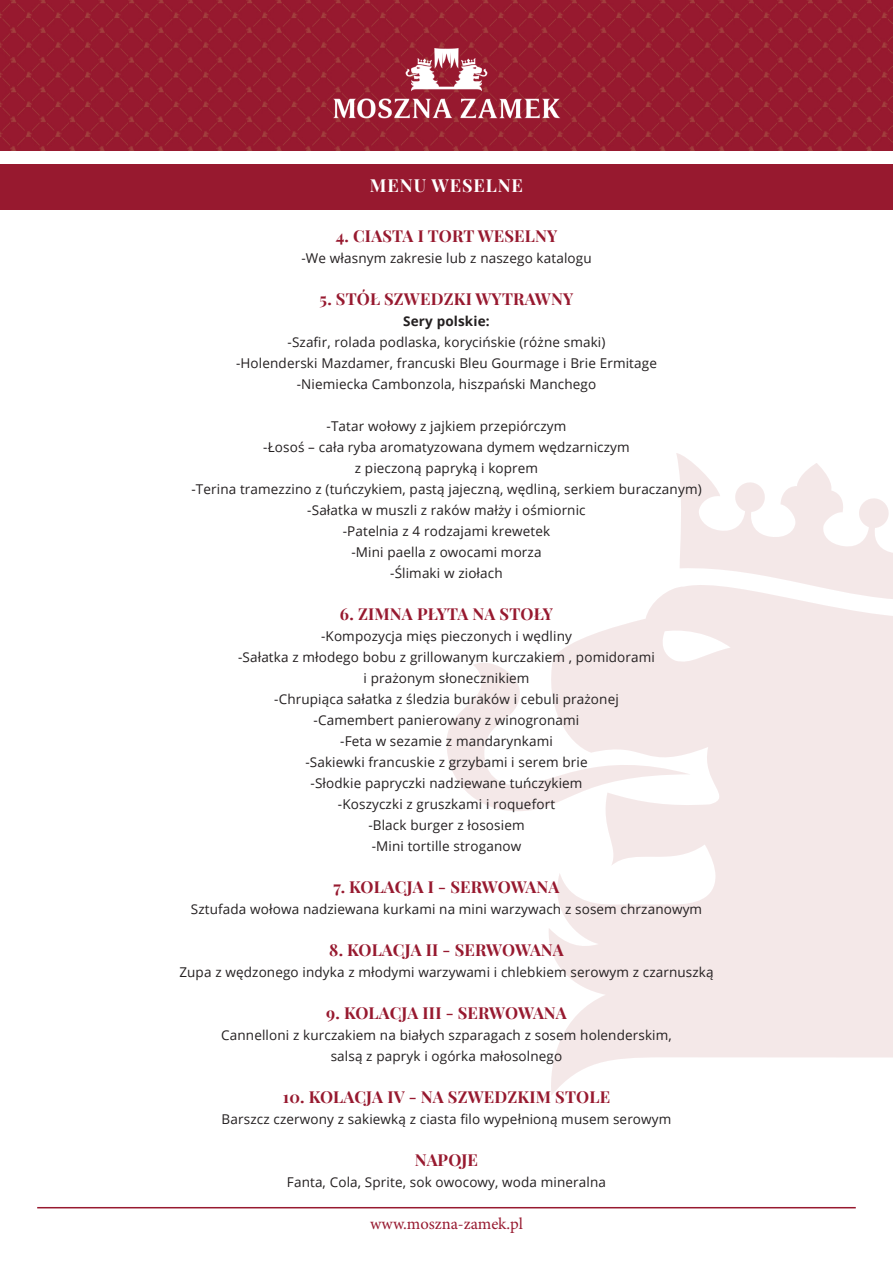
<style>
.page{position:relative;width:893px;height:1263px;background:#fff}
.page>*{position:absolute;margin:0;border:0;box-sizing:border-box;transform-origin:0 0}
.t1{font:700 18px "Playfair Display";letter-spacing:.05em;color:#fff}
.t2{font:700 16.5px "Playfair Display";letter-spacing:.01em;color:#97192f}
.t3{font:16.5px "Minion Pro";color:#97192f}
.t4{font:13.5px "Open Sans";letter-spacing:.01em;color:#231f20}
.t5{font:700 13.5px "Open Sans";letter-spacing:.01em;color:#231f20}
</style>
<div class="page">
<img style="left:0;top:0;width:893px;height:151px">
<img style="left:303px;top:32px;width:287px;height:102px">
<hr style="left:37px;top:1207px;width:819px;height:1px;background:#97192f">
<div style="left:0;top:164px;width:893px;height:46px;background:#97192f"></div>
<svg style="left:446px;top:453px;width:447px;height:642px;fill:#f4e8e8"></svg>
<p class="t1" style="left:370px;top:174px;width:155px">MENU WESELNE</p>
<p class="t2" style="left:336px;top:225px;width:223px">4. CIASTA I TORT WESELNY</p>
<p class="t4" style="left:301px;top:249px;width:292px">-We własnym zakresie lub z naszego katalogu</p>
<p class="t2" style="left:320px;top:288px;width:255px">5. STÓŁ SZWEDZKI WYTRAWNY</p>
<p class="t5" style="left:403px;top:312px;width:88px">Sery polskie:</p>
<p class="t4" style="left:288px;top:333px;width:319px">-Szafir, rolada podlaska, korycińskie (różne smaki)</p>
<p class="t4" style="left:236px;top:354px;width:422px">-Holenderski Mazdamer, francuski Bleu Gourmage i Brie Ermitage</p>
<p class="t4" style="left:297px;top:375px;width:301px">-Niemiecka Cambonzola, hiszpański Manchego</p>
<p class="t4" style="left:327px;top:417px;width:241px">-Tatar wołowy z jajkiem przepiórczym</p>
<p class="t4" style="left:263px;top:438px;width:368px">-Łosoś – cała ryba aromatyzowana dymem wędzarniczym</p>
<p class="t4" style="left:355px;top:459px;width:185px">z pieczoną papryką i koprem</p>
<p class="t4" style="left:191px;top:480px;width:512px">-Terina tramezzino z (tuńczykiem, pastą jajeczną, wędliną, serkiem buraczanym)</p>
<p class="t4" style="left:307px;top:501px;width:280px">-Sałatka w muszli z raków małży i ośmiornic</p>
<p class="t4" style="left:343px;top:522px;width:209px">-Patelnia z 4 rodzajami krewetek</p>
<p class="t4" style="left:351px;top:543px;width:192px">-Mini paella z owocami morza</p>
<p class="t4" style="left:390px;top:564px;width:114px">-Ślimaki w ziołach</p>
<p class="t2" style="left:340px;top:603px;width:215px">6. ZIMNA PŁYTA NA STOŁY</p>
<p class="t4" style="left:321px;top:627px;width:252px">-Kompozycja mięs pieczonych i wędliny</p>
<p class="t4" style="left:238px;top:648px;width:418px">-Sałatka z młodego bobu z grillowanym kurczakiem , pomidorami</p>
<p class="t4" style="left:363px;top:669px;width:168px">i prażonym słonecznikiem</p>
<p class="t4" style="left:274px;top:690px;width:346px">-Chrupiąca sałatka z śledzia buraków i cebuli prażonej</p>
<p class="t4" style="left:314px;top:711px;width:267px">-Camembert panierowany z winogronami</p>
<p class="t4" style="left:340px;top:732px;width:214px">-Feta w sezamie z mandarynkami</p>
<p class="t4" style="left:305px;top:753px;width:284px">-Sakiewki francuskie z grzybami i serem brie</p>
<p class="t4" style="left:310px;top:774px;width:273px">-Słodkie papryczki nadziewane tuńczykiem</p>
<p class="t4" style="left:338px;top:795px;width:219px">-Koszyczki z gruszkami i roquefort</p>
<p class="t4" style="left:368px;top:816px;width:158px">-Black burger z łososiem</p>
<p class="t4" style="left:372px;top:837px;width:151px">-Mini tortille stroganow</p>
<p class="t2" style="left:334px;top:876px;width:227px">7. KOLACJA I - SERWOWANA</p>
<p class="t4" style="left:191px;top:900px;width:513px">Sztufada wołowa nadziewana kurkami na mini warzywach z sosem chrzanowym</p>
<p class="t2" style="left:329px;top:939px;width:236px">8. KOLACJA II - SERWOWANA</p>
<p class="t4" style="left:179px;top:963px;width:536px">Zupa z wędzonego indyka z młodymi warzywami i chlebkiem serowym z czarnuszką</p>
<p class="t2" style="left:326px;top:1002px;width:242px">9. KOLACJA III - SERWOWANA</p>
<p class="t4" style="left:221px;top:1026px;width:452px">Cannelloni z kurczakiem na białych szparagach z sosem holenderskim,</p>
<p class="t4" style="left:331px;top:1047px;width:233px">salsą z papryk i ogórka małosolnego</p>
<p class="t2" style="left:283px;top:1086px;width:329px">10. KOLACJA IV - NA SZWEDZKIM STOLE</p>
<p class="t4" style="left:222px;top:1110px;width:451px">Barszcz czerwony z sakiewką z ciasta filo wypełnioną musem serowym</p>
<p class="t2" style="left:415px;top:1149px;width:65px">NAPOJE</p>
<p class="t4" style="left:287px;top:1173px;width:321px">Fanta, Cola, Sprite, sok owocowy, woda mineralna</p>
<p class="t3" style="left:370px;top:1213px;width:154px">www.moszna-zamek.pl</p>
</div>
